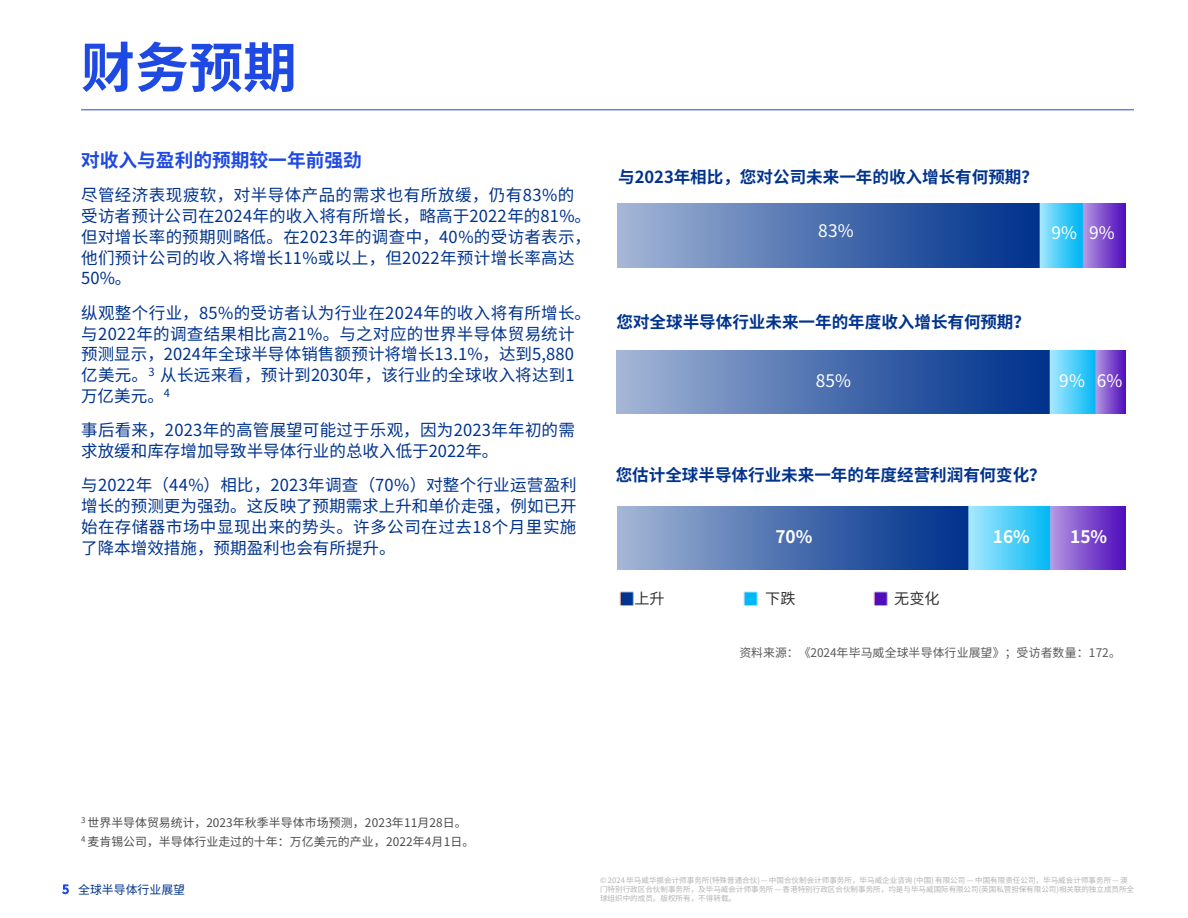
<style>
.page{position:relative;width:1188px;height:918px;background:#fff}
.page>*{position:absolute;margin:0;border:0;box-sizing:border-box;transform-origin:0 0}
.t1{font:700 54px "Noto Sans CJ Ksc";color:#1e49e2}
.t2{font:700 18.75px "Noto Sans CJ Ksc";color:#1e49e2}
.t3{font:17.25px "Noto Sans CJ Ksc";color:#fff}
.t4{font:700 17.25px "Noto Sans CJ Ksc";color:#fff}
.t5{font:16.5px/20.9px "Noto Sans CJ Ksc";letter-spacing:.02em;color:#00338d}
.t6{font:700 16.5px "Noto Sans CJ Ksc";color:#00338d}
.t7{font:16.5px/20.5px "Noto Sans CJ Ksc";color:#00338d}
.t8{font:15.15px "Noto Sans CJ Ksc";color:#333}
.t9{font:11.85px/19px "Noto Sans CJ Ksc";color:#4c4c4c}
.t10{font:11.85px "Noto Sans CJ Ksc";color:#595959}
.t11{font:11.85px "Noto Sans CJ Ksc";color:#00338d}
.t12{font:7.5px/9px "Noto Sans CJ Ksc";color:#b3b3b3}
.s1{font-size:17.25px;color:#fff}
.s2{color:#1e49e2}
</style>
<div class="page">
<hr style="left:81px;top:109px;width:1053px;height:1px;background:#1e49e2">
<img style="left:617px;top:204px;width:508px;height:63px">
<img style="left:617px;top:351px;width:508px;height:63px">
<img style="left:617px;top:506px;width:508px;height:64px">
<img style="left:619px;top:591px;width:269px;height:15px">
<h1 class="t1" style="left:81px;top:37px;width:217px">财务预期</h1>
<p class="t2" style="left:81px;top:150px;width:282px">对收入与盈利的预期较一年前强劲</p>
<p class="t5" style="left:81px;top:185px;width:512px">尽管经济表现疲软，对半导体产品的需求也有所放缓，仍有83%的受访者预计公司在2024年的收入将有所增长，略高于2022年的81%。但对增长率的预期则略低。在2023年的调查中，40%的受访者表示，他们预计公司的收入将增长11%或以上，但2022年预计增长率高达<br>50%。</p>
<p class="t5" style="left:81px;top:303px;width:512px">纵观整个行业，85%的受访者认为行业在2024年的收入将有所增长。与2022年的调查结果相比高21%。与之对应的世界半导体贸易统计预测显示，2024年全球半导体销售额预计将增长13.1%，达到5,880亿美元。<sup>3</sup> 从长远来看，预计到2030年，该行业的全球收入将达到1万亿美元。<sup>4</sup></p>
<p class="t7" style="left:81px;top:420px;width:495px">事后看来，2023年的高管展望可能过于乐观，因为2023年年初的需求放缓和库存增加导致半导体行业的总收入低于2022年。</p>
<p class="t5" style="left:81px;top:475px;width:497px;text-align:justify">与2022年（44%）相比，2023年调查（70%）对整个行业运营盈利增长的预测更为强劲。这反映了预期需求上升和单价走强，例如已开始在存储器市场中显现出来的势头。许多公司在过去18个月里实施了降本增效措施，预期盈利也会有所提升。</p>
<p class="t6" style="left:618px;top:167px;width:459px">与2023年相比，您对公司未来一年的收入增长有何预期？<span class="s1">99%</span></p>
<p class="t3" style="left:818px;top:221px;width:37px">83%</p>
<p class="t3" style="left:1052px;top:223px;width:65px">9% 9%</p>
<p class="t6" style="left:616px;top:313px;width:415px">您对全球半导体行业未来一年的年度收入增长有何预期？</p>
<p class="t3" style="left:816px;top:371px;width:37px">85%</p>
<p class="t3" style="left:1059px;top:371px;width:65px">9% 6%</p>
<p class="t6" style="left:616px;top:466px;width:432px">您估计全球半导体行业未来一年的年度经营利润有何变化？</p>
<p class="t4" style="left:776px;top:527px;width:38px">70%</p>
<p class="t8" style="left:634px;top:590px;width:32px">上升</p>
<p class="t8" style="left:765px;top:590px;width:32px">下跌</p>
<p class="t8" style="left:894px;top:590px;width:47px">无变化</p>
<p class="t4" style="left:993px;top:527px;width:38px">16%</p>
<p class="t4" style="left:1070px;top:527px;width:38px">15%</p>
<p class="t10" style="left:739px;top:646px;width:383px">资料来源：《2024年毕马威全球半导体行业展望》；受访者数量：172。</p>
<p class="t9" style="left:81px;top:813px;width:395px"><sup>3</sup> 世界半导体贸易统计，2023年秋季半导体市场预测，2023年11月28日。<br><sup>4</sup> 麦肯锡公司，半导体行业走过的十年：万亿美元的产业，2022年4月1日。</p>
<p class="t11" style="left:62px;top:883px;width:124px"><span class="s2">5</span> 全球半导体行业展望</p>
<p class="t12" style="left:600px;top:876px;width:529px">© 2024 毕马威华振会计师事务所特殊普通合伙) — 中国合伙制会计师事务所，毕马威企业咨询中国有限公司 — 中国有限责任公司，毕马威会计师事务所 澳</p>
<p class="t12" style="left:709px;top:876px;width:4px">(</p>
<p class="t12" style="left:914px;top:876px;width:4px">(</p>
<p class="t12" style="left:931px;top:876px;width:4px">)</p>
<p class="t12" style="left:1112px;top:876px;width:8px">—</p>
<p class="t12" style="left:775px;top:885px;width:8px">—</p>
<p class="t12" style="left:979px;top:885px;width:4px">(</p>
<p class="t12" style="left:1057px;top:885px;width:4px">)</p>
<p class="t12" style="left:600px;top:885px;width:535px">门特别行政区合伙制事务所，及毕马威会计师事务所 香港特别行政区合伙制事务所，均是与毕马威国际有限公司英国私营担保有限公司相关联的独立成员所全球组织中的成员。版权所有，不得转载。</p>
</div>
